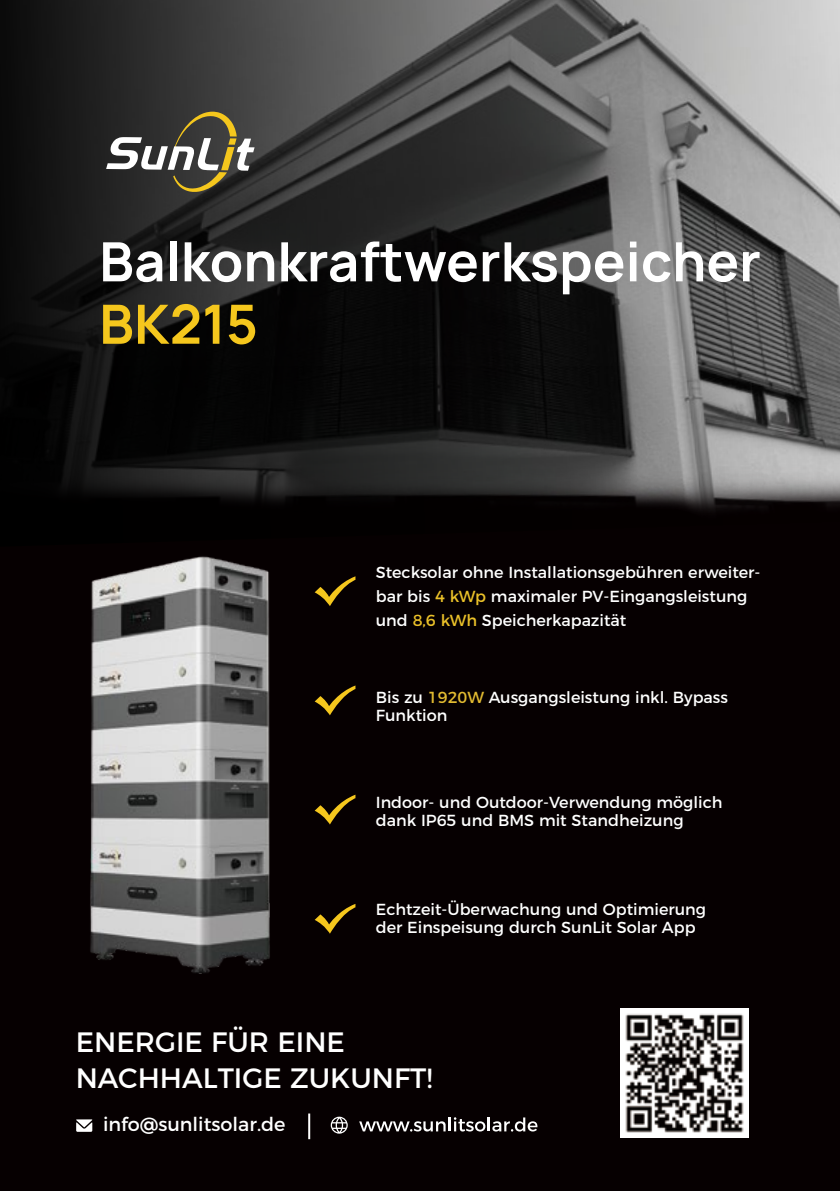
<style>
.page{position:relative;width:840px;height:1191px;background:#fff}
.page>*{position:absolute;margin:0;border:0;box-sizing:border-box;transform-origin:0 0}
.t1{font:700 52px "Manrope 3";color:#fff}
.t2{font:700 52px "Manrope 3";color:#f5c71d}
.t3{font:28px/36px "Montserrat";color:#fff}
.t4{font:19.2px "Montserrat";color:#fff}
.t5{font:16px/17.8px "Montserrat";color:#fff}
.s1{color:#eac129}
.s2{color:#ebc129}
.s3{color:#e2bb31}
</style>
<div class="page">
<div style="left:0;top:366px;width:839px;height:825px;background:#060001"></div>
<svg style="left:0;top:0;width:839px;height:511px;background:#3e3e3e"></svg>
<svg style="left:106px;top:112px;width:148px;height:80px;background:#5c5a4f"></svg>
<svg style="left:359px;top:1117px;width:178px;height:14px"></svg>
<svg style="left:330px;top:1116px;width:18px;height:17px"></svg>
<svg style="left:76px;top:1119px;width:16px;height:12px"></svg>
<hr style="left:308px;top:1113px;width:2px;height:26px;background:#fff">
<img style="left:90px;top:556px;width:266px;height:418px">
<img style="left:620px;top:1009px;width:128px;height:128px">
<h1 class="t1" style="left:99px;top:227px;width:662px">Balkonkraftwerkspeicher</h1>
<h1 class="t2" style="left:99px;top:290px;width:160px">BK215</h1>
<p class="t5" style="left:375px;top:559px;width:386px;line-height:24px">Stecksolar ohne Installationsgebühren erweiter&shy;bar bis <span class="s1">4 kWp</span> maximaler PV-Eingangsleistung und <span class="s2">8,6 kWh</span> Speicherkapazität</p>
<p class="t5" style="left:375px;top:687px;width:353px">Bis zu <span class="s3">1920W</span> Ausgangsleistung inkl. Bypass<br>Funktion</p>
<p class="t5" style="left:375px;top:792px;width:348px">Indoor- und Outdoor-Verwendung möglich dank IP65 und BMS mit Standheizung</p>
<p class="t5" style="left:375px;top:899px;width:331px">Echtzeit-Überwachung und Optimierung der Einspeisung durch SunLit Solar App</p>
<h2 class="t3" style="left:76px;top:1021px;width:358px">ENERGIE FÜR EINE<br>NACHHALTIGE ZUKUNFT!</h2>
<p class="t4" style="left:103px;top:1108px;width:184px">info@sunlitsolar.de</p>
</div>
